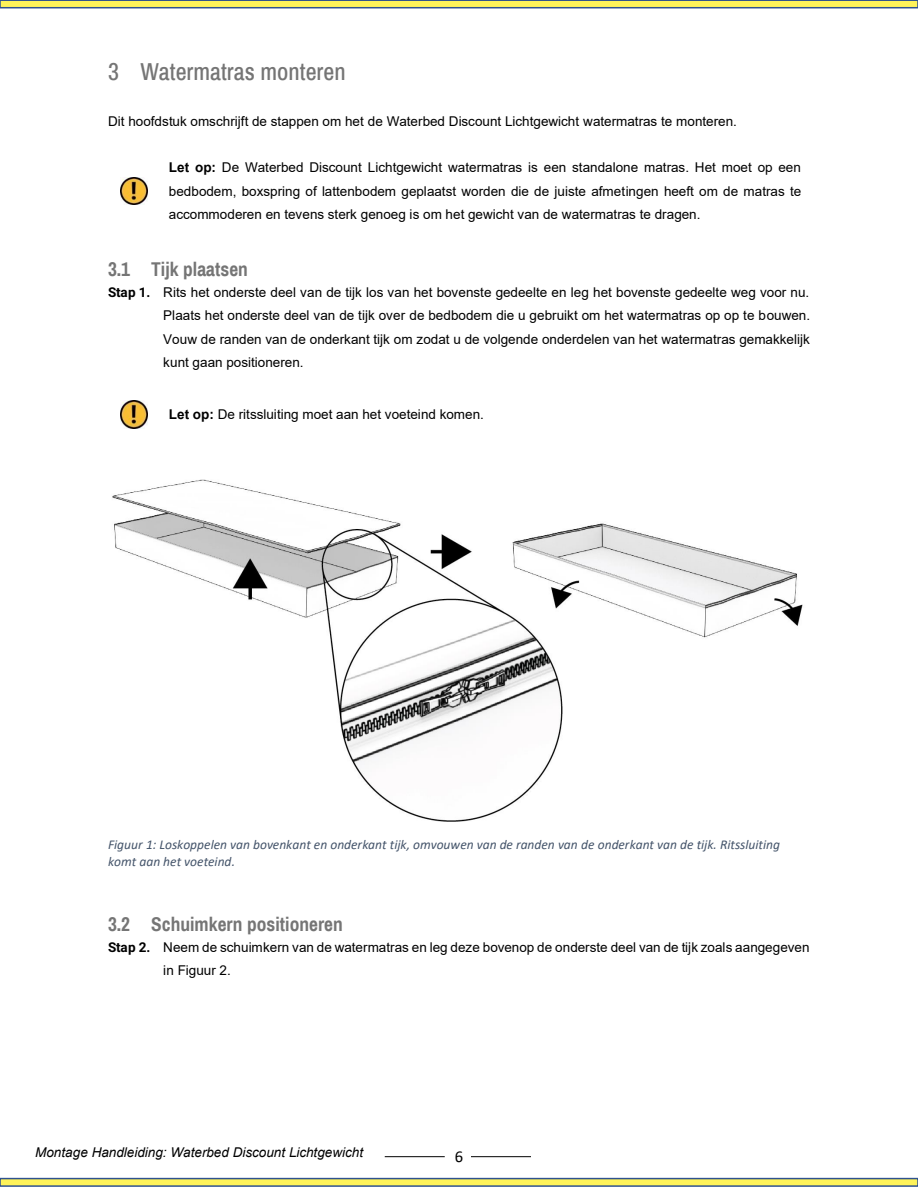
<style>
.page{position:relative;width:918px;height:1188px;background:#fff}
.page>*{position:absolute;margin:0;border:0;box-sizing:border-box;transform-origin:0 0}
.t1{font:500 24px "Archivo Narrow";color:#757575}
.t2{font:700 19.5px "Archivo Narrow";color:#757575}
.t3{font:16.5px "Calibri";color:#000}
.t4{font:13.5px/23.2px "Arial";letter-spacing:.005em;color:#000;text-align:justify}
.t5{font:italic 13.5px/16.5px "Calibri";color:#44546a}
.t6{font:italic 13.5px "Arial";letter-spacing:.005em;color:#000}
.s1{font-weight:700}
.s2{font-family:"Roboto"}
</style>
<div class="page">
<hr style="left:471px;top:1156px;width:60px;height:1px;background:#000">
<hr style="left:385px;top:1156px;width:60px;height:1px;background:#000">
<div style="left:0;top:1179px;width:918px;height:7px;background:#fef35a"></div>
<div style="left:0;top:1178px;width:918px;height:9px;border:2px solid #2f528f"></div>
<div style="left:0;top:0;width:918px;height:8px;background:#fef35a"></div>
<div style="left:0;top:0;width:918px;height:8px;border:2px solid #2f528f"></div>
<img style="left:121px;top:177px;width:27px;height:27px">
<img style="left:121px;top:401px;width:27px;height:27px">
<img style="left:112px;top:479px;width:691px;height:343px">
<h1 class="t1" style="left:108px;top:55px;width:239px">3 Watermatras monteren</h1>
<p class="t4" style="left:108px;top:109px;width:631px">Dit hoofdstuk omschrijft de stappen om het de Waterbed Discount Lichtgewicht watermatras te monteren.</p>
<p class="t4" style="left:169px;top:156px;width:634px"><span class="s1">Let op:</span> De Waterbed Discount Lichtgewicht watermatras is een standalone matras. Het moet op een bedbodem, boxspring of lattenbodem geplaatst worden die de juiste afmetingen heeft om de matras te accommoderen en tevens sterk genoeg is om het gewicht van de watermatras te dragen.</p>
<h2 class="t2" style="left:108px;top:256px;width:141px">3.1 Tijk plaatsen</h2>
<p class="t4" style="left:163px;top:281px;width:648px;text-indent:-55px"><span class="s2">Stap 1.</span> Rits het onderste deel van de tijk los van het bovenste gedeelte en leg het bovenste gedeelte weg voor nu.<br>Plaats het onderste deel van de tijk over de bedbodem die u gebruikt om het watermatras op op te bouwen.<br>Vouw de randen van de onderkant tijk om zodat u de volgende onderdelen van het watermatras gemakkelijk kunt gaan positioneren.</p>
<p class="t4" style="left:169px;top:403px;width:317px"><span class="s1">Let op:</span> De ritssluiting moet aan het voeteind komen.</p>
<p class="t5" style="left:108px;top:836px;width:674px">Figuur 1: Loskoppelen van bovenkant en onderkant tijk, omvouwen van de randen van de onderkant van de tijk. Ritssluiting komt aan het voeteind.</p>
<h2 class="t2" style="left:108px;top:910px;width:236px">3.2 Schuimkern positioneren</h2>
<p class="t4" style="left:163px;top:935px;width:648px;text-indent:-55px"><span class="s2">Stap 2.</span> Neem de schuimkern van de watermatras en leg deze bovenop de onderste deel van de tijk zoals aangegeven in Figuur 2.</p>
<p class="t6" style="left:35px;top:1144px;width:329px">Montage Handleiding: Waterbed Discount Lichtgewicht</p>
<p class="t3" style="left:455px;top:1146px;width:10px">6</p>
</div>
